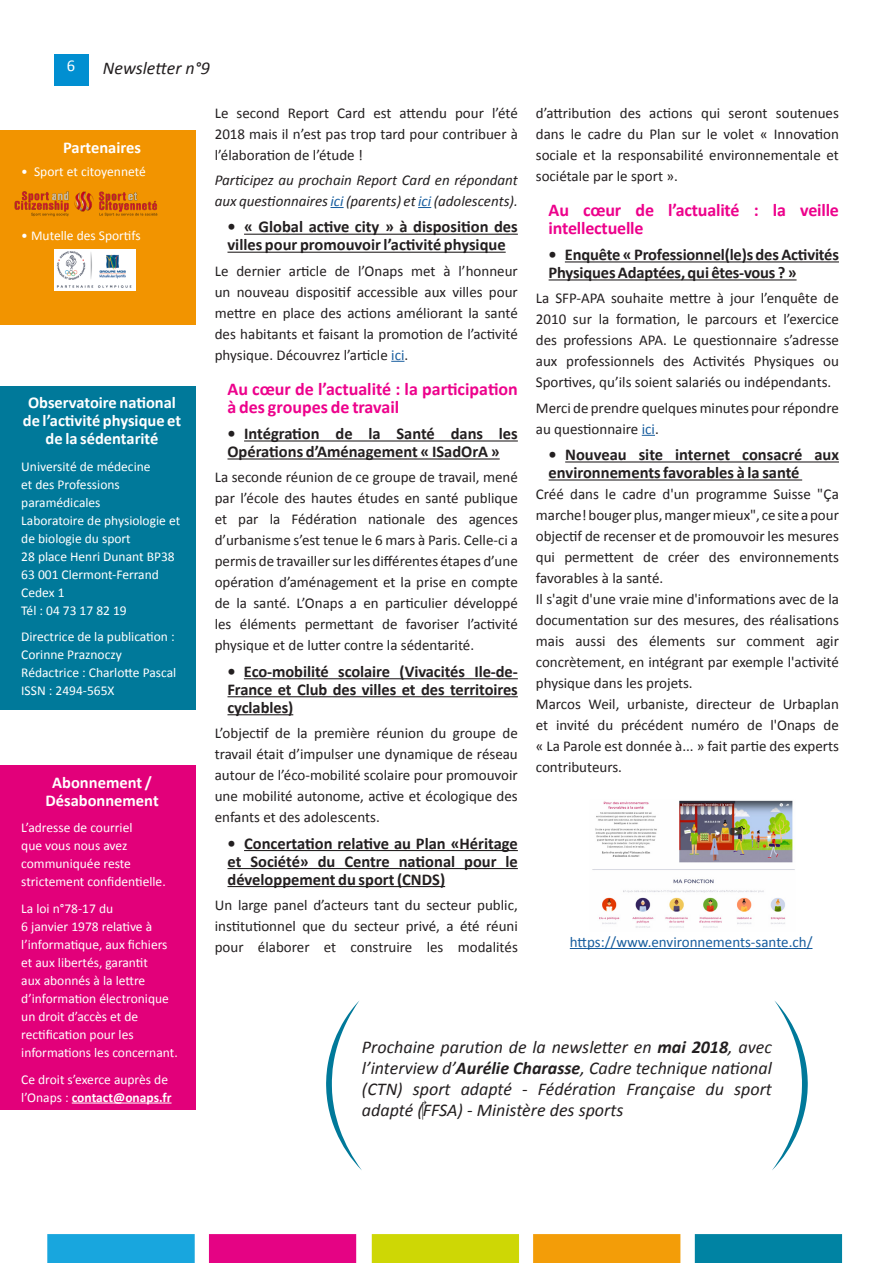
<style>
.page{position:relative;width:893px;height:1263px;background:#fff}
.page>*{position:absolute;margin:0;border:0;box-sizing:border-box;transform-origin:0 0}
.t1{font:italic 18px/21px "Calibri";color:#231f20;text-align:justify}
.Au_coeur_de_l_actual{font:700 18px/18px "Calibri";letter-spacing:-.01em;color:#ed028c}
.t2{font:700 16.5px/18px "Calibri";color:#231f20}
.t3{font:700 16.5px/18px "Calibri";color:#fff;text-align:center}
.t4{font:16.5px "Calibri";color:#fff}
.texte_page_standard{font:15px/21px "Calibri";color:#231f20;text-align:justify}
.texte_page_standard-2{font:italic 15px/21px "Calibri";color:#231f20}
.t5{font:15px "Calibri";color:#175d9e}
.t6{font:13.5px/18px "Calibri";color:#fff}
.s1{font-weight:700}
.s2{color:#175d9e}
</style>
<div class="page">
<div style="left:54px;top:54px;width:34px;height:32px;background:#018fd1"></div>
<div style="left:0;top:130px;width:196px;height:195px;background:#f29400"></div>
<div style="left:0;top:386px;width:196px;height:323px;background:#00799a"></div>
<div style="left:0;top:765px;width:196px;height:345px;background:#e2007a"></div>
<hr style="left:72px;top:1102px;width:100px;height:1px;background:#fff">
<img style="left:47px;top:1234px;width:796px;height:29px">
<svg style="left:326px;top:1000px;width:36px;height:170px"></svg>
<svg style="left:772px;top:1001px;width:36px;height:169px"></svg>
<img style="left:54px;top:250px;width:82px;height:41px">
<img style="left:15px;top:191px;width:142px;height:26px">
<svg style="left:330px;top:207px;width:14px;height:1px"></svg>
<svg style="left:418px;top:207px;width:13px;height:1px"></svg>
<hr style="left:244px;top:234px;width:274px;height:1px;background:#231f20">
<hr style="left:227px;top:252px;width:279px;height:1px;background:#231f20">
<svg style="left:391px;top:361px;width:13px;height:1px"></svg>
<hr style="left:244px;top:440px;width:274px;height:1px;background:#231f20">
<hr style="left:227px;top:458px;width:273px;height:1px;background:#231f20">
<hr style="left:244px;top:678px;width:274px;height:1px;background:#231f20">
<hr style="left:227px;top:696px;width:291px;height:1px;background:#231f20">
<hr style="left:227px;top:714px;width:66px;height:1px;background:#231f20">
<hr style="left:244px;top:850px;width:274px;height:1px;background:#231f20">
<hr style="left:227px;top:868px;width:291px;height:1px;background:#231f20">
<hr style="left:227px;top:886px;width:218px;height:1px;background:#231f20">
<hr style="left:565px;top:261px;width:274px;height:1px;background:#231f20">
<hr style="left:549px;top:279px;width:248px;height:1px;background:#231f20">
<svg style="left:642px;top:435px;width:13px;height:1px"></svg>
<hr style="left:565px;top:461px;width:274px;height:1px;background:#231f20">
<hr style="left:549px;top:479px;width:253px;height:1px;background:#231f20">
<img style="left:592px;top:801px;width:202px;height:127px">
<hr style="left:570px;top:948px;width:242px;height:1px;background:#175d9e">
<p class="t4" style="left:67px;top:55px;width:10px">6</p>
<p class="t1" style="left:103px;top:57px;width:109px">Newsletter n°9</p>
<p class="t3" style="left:63px;top:138px;width:79px">Partenaires</p>
<p class="t6" style="left:21px;top:163px;width:126px">• Sport et citoyenneté</p>
<p class="t6" style="left:21px;top:227px;width:121px">• Mutelle des Sportifs</p>
<p class="t3" style="left:23px;top:394px;width:160px">Observatoire national de l’activité physique et de la sédentarité</p>
<p class="t6" style="left:21px;top:457px;width:160px">Université de médecine<br>et des Professions paramédicales<br>Laboratoire de physiologie et de biologie du sport<br>28 place Henri Dunant BP38<br>63 001 Clermont-Ferrand<br>Cedex 1<br>Tél : 04 73 17 82 19</p>
<p class="t6" style="left:21px;top:628px;width:156px">Directrice de la publication :<br>Corinne Praznoczy<br>Rédactrice : Charlotte Pascal<br>ISSN : 2494-565X</p>
<p class="t3" style="left:45px;top:773px;width:115px">Abonnement /<br>Désabonnement</p>
<p class="t6" style="left:21px;top:819px;width:146px">L’adresse de courriel<br>que vous nous avez communiquée reste strictement confidentielle.</p>
<p class="t6" style="left:21px;top:899px;width:158px">La loi n°78-17 du<br>6 janvier 1978 relative à l’informatique, aux fichiers et aux libertés, garantit<br>aux abonnés à la lettre d’information électronique un droit d’accès et de rectification pour les informations les concernant.</p>
<p class="t6" style="left:21px;top:1070px;width:152px">Ce droit s’exerce auprès de l’Onaps : <span class="s1">contact@onaps.fr</span></p>
<p class="texte_page_standard" style="left:215px;top:102px;width:305px">Le second Report Card est attendu pour l’été 2018 mais il n’est pas trop tard pour contribuer à l’élaboration de l’étude !</p>
<p class="texte_page_standard-2" style="left:215px;top:169px;width:305px">Participez au prochain Report Card en répondant aux questionnaires <span class="s2">ici</span> (parents) et <span class="s2">ici</span> (adolescents).</p>
<p class="t2" style="left:227px;top:218px;width:292px">• « Global active city » à disposition des villes pour promouvoir l’activité physique</p>
<p class="texte_page_standard" style="left:215px;top:260px;width:305px">Le dernier article de l’Onaps met à l’honneur un nouveau dispositif accessible aux villes pour mettre en place des actions améliorant la santé des habitants et faisant la promotion de l’activité physique. Découvrez l’article <span class="s2">ici</span>.</p>
<p class="Au_coeur_de_l_actual" style="left:227px;top:380px;width:292px">Au cœur de l’actualité : la participation à des groupes de travail</p>
<p class="t2" style="left:227px;top:425px;width:292px">• Intégration de la Santé dans les<br>Opérations d’Aménagement « ISadOrA »</p>
<p class="texte_page_standard" style="left:215px;top:467px;width:305px">La seconde réunion de ce groupe de travail, mené par l’école des hautes études en santé publique et par la Fédération nationale des agences d’urbanisme s’est tenue le 6 mars à Paris. Celle-ci a permis de travailler sur les différentes étapes d’une opération d’aménagement et la prise en compte de la santé. L’Onaps a en particulier développé les éléments permettant de favoriser l’activité physique et de lutter contre la sédentarité.</p>
<p class="t2" style="left:227px;top:662px;width:292px;text-align:justify">• Eco-mobilité scolaire (Vivacités Ile-de-France et Club des villes et des territoires cyclables)</p>
<p class="texte_page_standard" style="left:215px;top:723px;width:305px">L’objectif de la première réunion du groupe de travail était d’impulser une dynamique de réseau autour de l’éco-mobilité scolaire pour promouvoir une mobilité autonome, active et écologique des enfants et des adolescents.</p>
<p class="t2" style="left:227px;top:834px;width:292px;text-align:justify">• Concertation relative au Plan «Héritage et Société» du Centre national pour le développement du sport (CNDS)</p>
<p class="texte_page_standard" style="left:215px;top:894px;width:305px">Un large panel d’acteurs tant du secteur public, institutionnel que du secteur privé, a été réuni pour élaborer et construire les modalités</p>
<p class="texte_page_standard" style="left:536px;top:102px;width:305px">d’attribution des actions qui seront soutenues dans le cadre du Plan sur le volet « Innovation sociale et la responsabilité environnementale et sociétale par le sport ».</p>
<p class="Au_coeur_de_l_actual" style="left:549px;top:201px;width:292px">Au cœur de l’actualité : la veille intellectuelle</p>
<p class="t2" style="left:549px;top:246px;width:292px">• Enquête « Professionnel(le)s des Activités<br>Physiques Adaptées, qui êtes-vous ? »</p>
<p class="texte_page_standard" style="left:536px;top:288px;width:305px">La SFP-APA souhaite mettre à jour l’enquête de 2010 sur la formation, le parcours et l’exercice des professions APA. Le questionnaire s’adresse aux professionnels des Activités Physiques ou Sportives, qu’ils soient salariés ou indépendants.</p>
<p class="texte_page_standard" style="left:536px;top:397px;width:305px">Merci de prendre quelques minutes pour répondre au questionnaire <span class="s2">ici</span>.</p>
<p class="t2" style="left:549px;top:446px;width:292px">• Nouveau site internet consacré aux environnements favorables à la santé</p>
<p class="texte_page_standard" style="left:536px;top:484px;width:305px">Créé dans le cadre d'un programme Suisse "Ça marche! bouger plus, manger mieux", ce site a pour objectif de recenser et de promouvoir les mesures qui permettent de créer des environnements favorables à la santé.</p>
<p class="texte_page_standard" style="left:536px;top:589px;width:305px">Il s'agit d'une vraie mine d'informations avec de la documentation sur des mesures, des réalisations mais aussi des élements sur comment agir concrètement, en intégrant par exemple l'activité physique dans les projets.</p>
<p class="texte_page_standard" style="left:536px;top:694px;width:305px">Marcos Weil, urbaniste, directeur de Urbaplan et invité du précédent numéro de l'Onaps de</p>
<p class="texte_page_standard" style="left:536px;top:736px;width:305px">« La Parole est donnée à... » fait partie des experts contributeurs.</p>
<p class="t5" style="left:570px;top:932px;width:244px">https://www.environnements-sante.ch/</p>
<p class="t1" style="left:362px;top:1036px;width:411px">Prochaine parution de la newsletter en <span class="s1">mai 2018</span>, avec l’interview d’<span class="s1">Aurélie Charasse</span>, Cadre technique national (CTN) sport adapté - Fédération Française du sport adapté (FFSA) - Ministère des sports</p>
</div>
